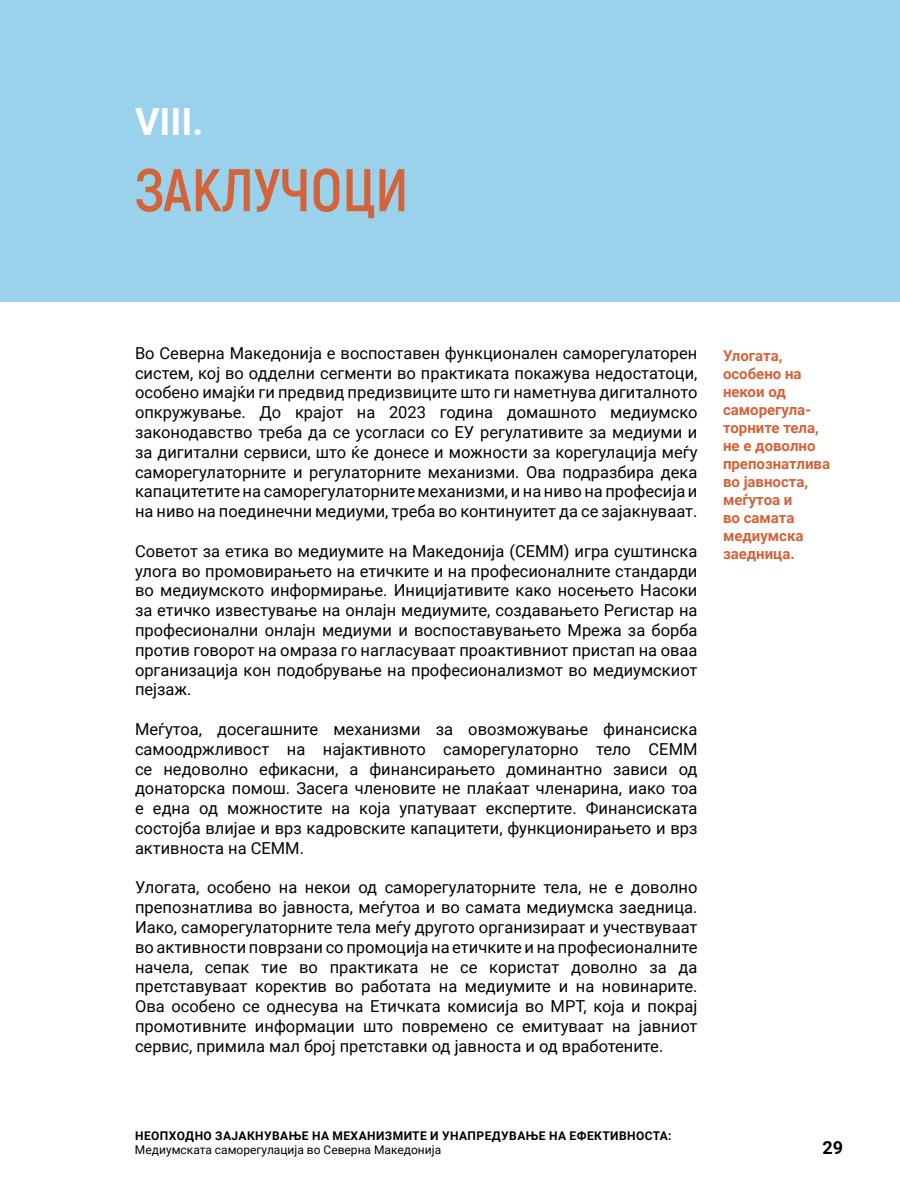
<style>
.page{position:relative;width:900px;height:1200px;background:#fff}
.page>*{position:absolute;margin:0;border:0;box-sizing:border-box;transform-origin:0 0}
.t1{font:700 60px "Akrobat";color:#d4633a}
.t2{font:700 37.5px "Roboto";color:#fff}
.t3{font:700 18px "Roboto";color:#040503}
.t4{font:16.5px/19.8px "Roboto";color:#040503;text-align:justify}
.t5{font:700 15px/18px "Roboto";color:#d4633a}
.t6{font:700 12px "Roboto";letter-spacing:.035em;color:#000}
.t7{font:12px "Roboto";color:#000}
</style>
<div class="page">
<div style="left:0;top:0;width:900px;height:302px;background:#9ad2ec"></div>
<h2 class="t2" style="left:135px;top:95px;width:70px">VIII.</h2>
<h1 class="t1" style="left:135px;top:153px;width:275px">ЗАКЛУЧОЦИ</h1>
<p class="t4" style="left:135px;top:342px;width:564px">Во Северна Македонија е воспоставен функционален саморегулаторен систем, кој во одделни сегменти во практиката покажува недостатоци, особено имајќи ги предвид предизвиците што ги наметнува дигиталното опкружување. До крајот на 2023 година домашното медиумско законодавство треба да се усогласи со ЕУ регулативите за медиуми и за дигитални сервиси, што ќе донесе и можности за корегулација меѓу саморегулаторните и регулаторните механизми. Ова подразбира дека капацитетите на саморегулаторните механизми, и на ниво на професија и на ниво на поединечни медиуми, треба во континуитет да се зајакнуваат.</p>
<p class="t4" style="left:135px;top:540px;width:564px">Советот за етика во медиумите на Македонија (СЕММ) игра суштинска улога во промовирањето на етичките и на професионалните стандарди во медиумското информирање. Иницијативите како носењето Насоки за етичко известување на онлајн медиумите, создавањето Регистар на професионални онлајн медиуми и воспоставувањето Мрежа за борба против говорот на омраза го нагласуваат проактивниот пристап на оваа организација кон подобрување на професионализмот во медиумскиот пејзаж.</p>
<p class="t4" style="left:135px;top:719px;width:564px">Меѓутоа, досегашните механизми за овозможување финансиска самоодржливост на најактивното саморегулаторно тело СЕММ се недоволно ефикасни, а финансирањето доминантно зависи од донаторска помош. Засега членовите не плаќаат членарина, иако тоа е една од можностите на која упатуваат експертите. Финансиската состојба влијае и врз кадровските капацитети, функционирањето и врз активноста на СЕММ.</p>
<p class="t4" style="left:135px;top:877px;width:564px">Улогата, особено на некои од саморегулаторните тела, не е доволно препознатлива во јавноста, меѓутоа и во самата медиумска заедница.<br>Иако, саморегулаторните тела меѓу другото организираат и учествуваат во активности поврзани со промоција на етичките и на професионалните начела, сепак тие во практиката не се користат доволно за да претставуваат коректив во работата на медиумите и на новинарите.<br>Ова особено се однесува на Етичката комисија во МРТ, која и покрај промотивните информации што повремено се емитуваат на јавниот сервис, примила мал број претставки од јавноста и од вработените.</p>
<p class="t5" style="left:723px;top:346px;width:109px">Улогата, особено на некои од саморегула&shy;торните тела, не е доволно препознатлива во јавноста, меѓутоа и<br>во самата медиумска заедница.</p>
<p class="t6" style="left:135px;top:1127px;width:538px">НЕОПХОДНО ЗАЈАКНУВАЊЕ НА МЕХАНИЗМИТЕ И УНАПРЕДУВАЊЕ НА ЕФЕКТИВНОСТА:</p>
<p class="t7" style="left:135px;top:1142px;width:308px">Медиумската саморегулација во Северна Македонија</p>
<p class="t3" style="left:822px;top:1134px;width:22px">29</p>
</div>
